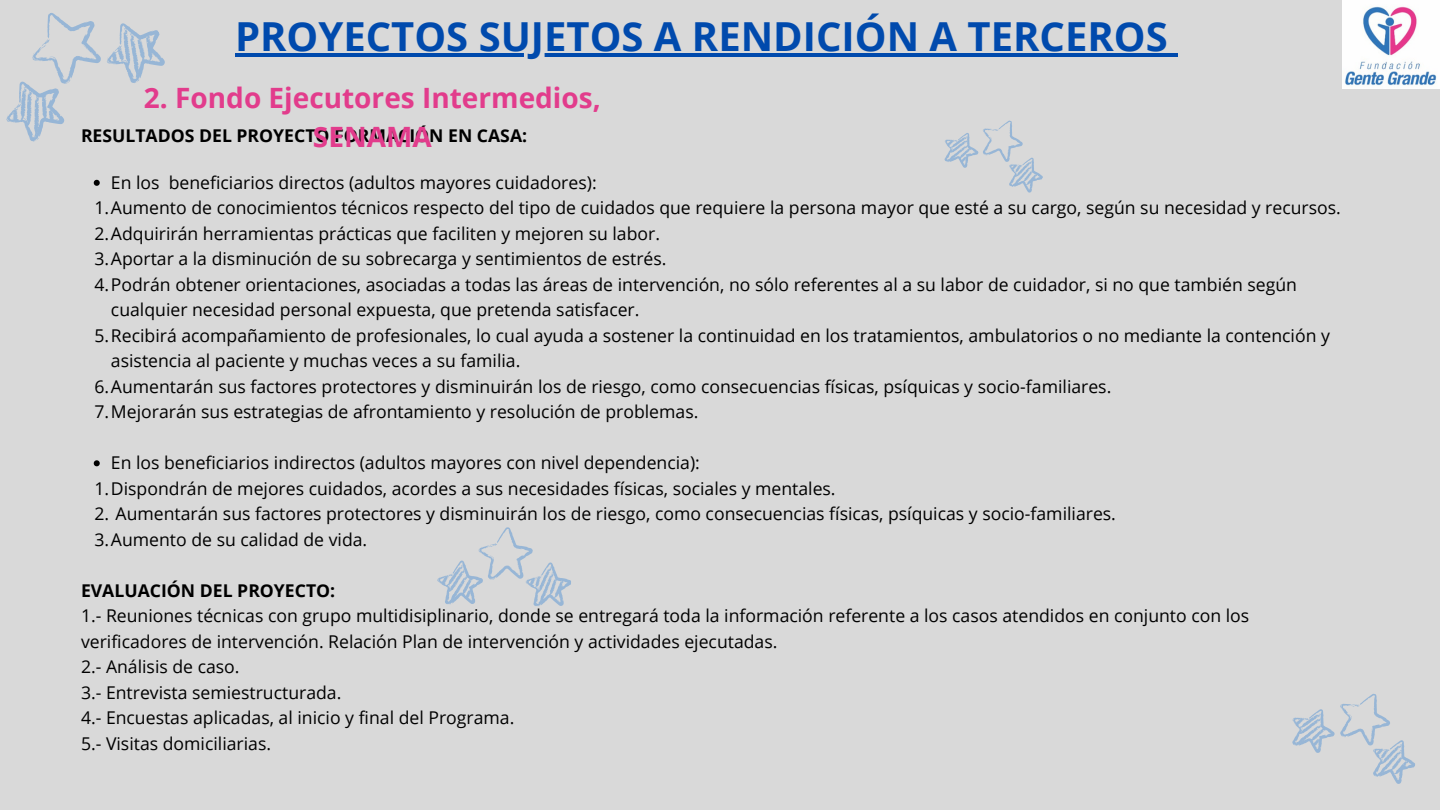
<style>
.page{position:relative;width:1440px;height:810px;background:#d9d9d9}
.page>*{position:absolute;margin:0;border:0;box-sizing:border-box;transform-origin:0 0}
.t1{font:700 40px "Open Sans";color:#004aad}
.t2{font:700 28px/39px "Open Sans";color:#e23c8c;text-align:center}
.t3{font:17.6px/25.5px "Open Sans";color:#000}
.t4{font:700 17.6px "Open Sans";color:#000}
</style>
<div class="page">
<img style="left:1343px;top:0;width:97px;height:88px">
<svg style="left:94px;top:180px;width:6px;height:6px"></svg>
<svg style="left:94px;top:460px;width:6px;height:6px"></svg>
<svg style="left:6px;top:13px;width:159px;height:129px"></svg>
<hr style="left:235px;top:53px;width:933px;height:4px;background:#004aad">
<hr style="left:1168px;top:53px;width:10px;height:4px;background:#004aad">
<svg style="left:437px;top:527px;width:134px;height:79px"></svg>
<svg style="left:1292px;top:693px;width:123px;height:91px"></svg>
<svg style="left:944px;top:120px;width:99px;height:73px"></svg>
<p class="t1" style="left:235px;top:8px;width:934px">PROYECTOS SUJETOS A RENDICIÓN A TERCEROS</p>
<p class="t2" style="left:144px;top:78px;width:458px">2. Fondo Ejecutores Intermedios,<br>SENAMA</p>
<p class="t4" style="left:81px;top:124px;width:448px">RESULTADOS DEL PROYECTO FORMACIÓN EN CASA:</p>
<p class="t3" style="left:111px;top:169px;width:487px">En los beneficiarios directos (adultos mayores cuidadores):</p>
<p class="t3" style="left:94px;top:195px;width:1248px">1.Aumento de conocimientos técnicos respecto del tipo de cuidados que requiere la persona mayor que esté a su cargo, según su necesidad y recursos.</p>
<p class="t3" style="left:94px;top:220px;width:567px">2.Adquirirán herramientas prácticas que faciliten y mejoren su labor.</p>
<p class="t3" style="left:94px;top:246px;width:574px">3.Aportar a la disminución de su sobrecarga y sentimientos de estrés.</p>
<p class="t3" style="left:111px;top:271px;width:1188px;text-indent:-17px">4.Podrán obtener orientaciones, asociadas a todas las áreas de intervención, no sólo referentes al a su labor de cuidador, si no que también según cualquier necesidad personal expuesta, que pretenda satisfacer.</p>
<p class="t3" style="left:111px;top:322px;width:1221px;text-indent:-17px">5.Recibirá acompañamiento de profesionales, lo cual ayuda a sostener la continuidad en los tratamientos, ambulatorios o no mediante la contención y asistencia al paciente y muchas veces a su familia.</p>
<p class="t3" style="left:94px;top:373px;width:1018px">6.Aumentarán sus factores protectores y disminuirán los de riesgo, como consecuencias físicas, psíquicas y socio-familiares.</p>
<p class="t3" style="left:94px;top:399px;width:606px">7.Mejorarán sus estrategias de afrontamiento y resolución de problemas.</p>
<p class="t3" style="left:111px;top:450px;width:590px">En los beneficiarios indirectos (adultos mayores con nivel dependencia):</p>
<p class="t3" style="left:94px;top:475px;width:743px">1.Dispondrán de mejores cuidados, acordes a sus necesidades físicas, sociales y mentales.</p>
<p class="t3" style="left:94px;top:501px;width:1023px">2. Aumentarán sus factores protectores y disminuirán los de riesgo, como consecuencias físicas, psíquicas y socio-familiares.</p>
<p class="t3" style="left:94px;top:526px;width:274px">3.Aumento de su calidad de vida.</p>
<p class="t4" style="left:81px;top:578px;width:256px">EVALUACIÓN DEL PROYECTO:</p>
<p class="t3" style="left:81px;top:603px;width:1170px">1.- Reuniones técnicas con grupo multidisiplinario, donde se entregará toda la información referente a los casos atendidos en conjunto con los verificadores de intervención. Relación Plan de intervención y actividades ejecutadas.</p>
<p class="t3" style="left:81px;top:654px;width:160px">2.- Análisis de caso.</p>
<p class="t3" style="left:81px;top:679px;width:262px">3.- Entrevista semiestructurada.</p>
<p class="t3" style="left:81px;top:705px;width:435px">4.- Encuestas aplicadas, al inicio y final del Programa.</p>
<p class="t3" style="left:81px;top:730px;width:192px">5.- Visitas domiciliarias.</p>
</div>
